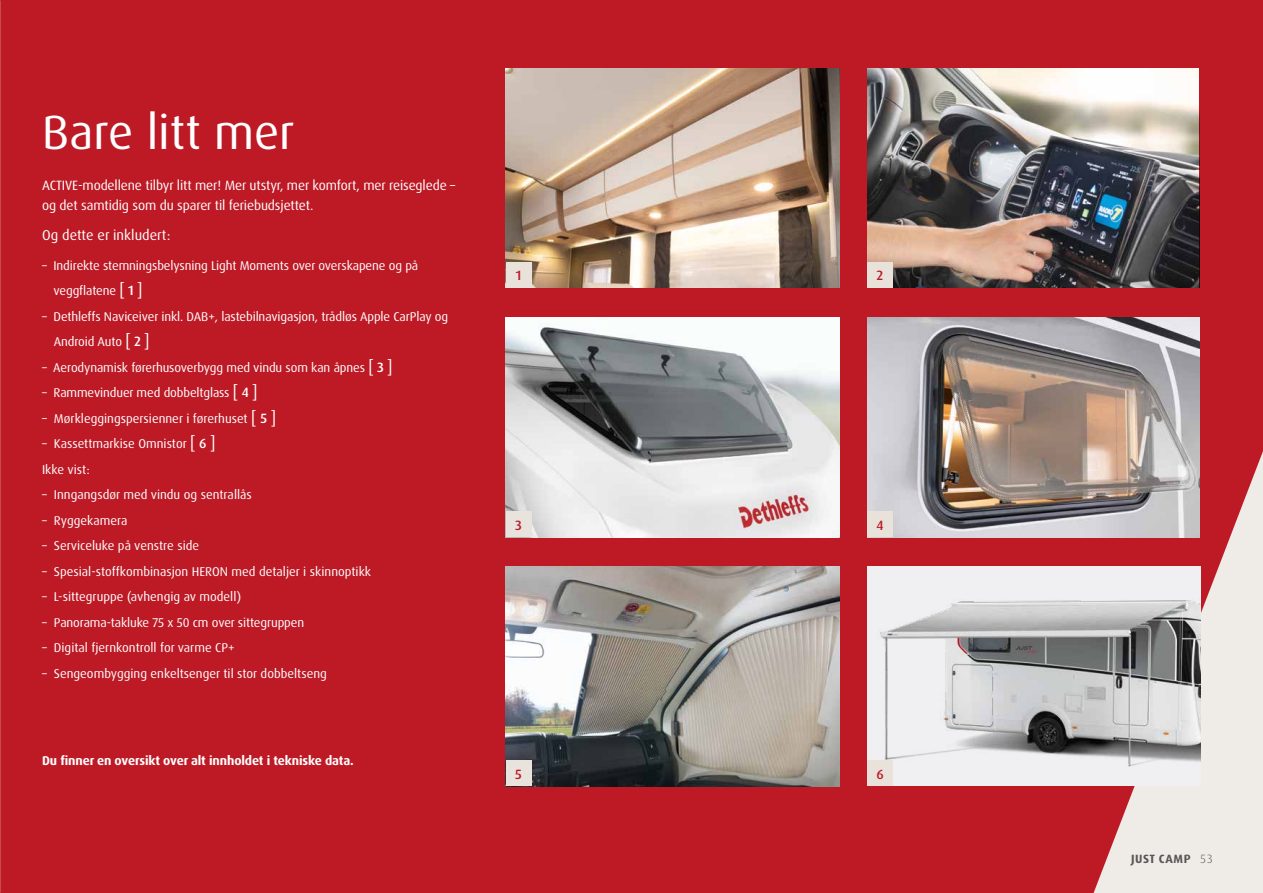
<style>
.page{position:relative;width:1263px;height:893px;background:#bd1a26}
.page>*{position:absolute;margin:0;border:0;box-sizing:border-box;transform-origin:0 0}
.t1{font:48px "Dax Pro";color:#fff}
.t2{font:14.25px "Dax Pro";color:#fff}
.t3{font:13.5px/19.5px "Dax Pro";letter-spacing:-.01em;color:#fff}
.t4{font:500 13.5px "Dax Pro";color:#bd1a26}
.t5{font:12.75px/25.5px "Dax Pro";letter-spacing:-.01em;color:#fff}
.t6{font:700 12.75px "Dax Pro";letter-spacing:-.01em;color:#fff}
.t7{font:700 12px "Dax Pro";letter-spacing:.04em;color:#565656}
.t8{font:300 12px "Dax OT";color:#565656}
.s1{font-size:16.5px}
.s2{font-weight:500;font-size:13.5px}
</style>
<div class="page">
<svg style="left:1093px;top:451px;width:170px;height:442px;fill:#efebe6"></svg>
<img style="left:867px;top:317px;width:332px;height:220px">
<img style="left:867px;top:68px;width:332px;height:220px">
<div style="left:867px;top:262px;width:25px;height:26px;background:#e8e2db"></div>
<img style="left:506px;top:68px;width:333px;height:220px">
<div style="left:506px;top:262px;width:25px;height:26px;background:#e8e2db"></div>
<div style="left:867px;top:512px;width:26px;height:25px;background:#e8e2db"></div>
<img style="left:506px;top:566px;width:333px;height:220px">
<img style="left:506px;top:317px;width:333px;height:220px">
<div style="left:506px;top:512px;width:25px;height:25px;background:#e8e3dc"></div>
<div style="left:506px;top:761px;width:25px;height:25px;background:#e8e3dc"></div>
<img style="left:867px;top:566px;width:334px;height:220px">
<div style="left:867px;top:761px;width:26px;height:25px;background:#e8e2db"></div>
<h1 class="t1" style="left:42px;top:102px;width:254px">Bare litt mer</h1>
<p class="t3" style="left:42px;top:176px;width:415px">ACTIVE-modellene tilbyr litt mer! Mer utstyr, mer komfort, mer reiseglede – og det samtidig som du sparer til feriebudsjettet.</p>
<p class="t2" style="left:42px;top:226px;width:130px">Og dette er inkludert:</p>
<p class="t5" style="left:54px;top:253px;width:366px;text-indent:-11px">– Indirekte stemningsbelysning Light Moments over overskapene og på veggflatene <span class="s1">[</span> <span class="s2">1</span> <span class="s1">]</span></p>
<p class="t5" style="left:54px;top:304px;width:396px;text-indent:-12px">– Dethleffs Naviceiver inkl. DAB+, lastebilnavigasjon, trådløs Apple CarPlay og<br>Android Auto <span class="s1">[</span> <span class="s2">2</span> <span class="s1">]</span></p>
<p class="t5" style="left:42px;top:355px;width:352px">– Aerodynamisk førerhusoverbygg med vindu som kan åpnes <span class="s1">[</span> <span class="s2">3</span> <span class="s1">]</span></p>
<p class="t5" style="left:42px;top:380px;width:217px">– Rammevinduer med dobbeltglass <span class="s1">[</span> <span class="s2">4</span> <span class="s1">]</span></p>
<p class="t5" style="left:42px;top:406px;width:235px">– Mørkleggingspersienner i førerhuset <span class="s1">[</span> <span class="s2">5</span> <span class="s1">]</span></p>
<p class="t5" style="left:42px;top:431px;width:175px">– Kassettmarkise Omnistor <span class="s1">[</span> <span class="s2">6</span> <span class="s1">]<br></span>Ikke vist:</p>
<p class="t5" style="left:42px;top:482px;width:211px">– Inngangsdør med vindu og sentrallås</p>
<p class="t5" style="left:42px;top:508px;width:87px">– Ryggekamera</p>
<p class="t5" style="left:42px;top:533px;width:159px">– Serviceluke på venstre side</p>
<p class="t5" style="left:42px;top:559px;width:331px">– Spesial-stoffkombinasjon HERON med detaljer i skinnoptikk</p>
<p class="t5" style="left:42px;top:584px;width:201px">– L-sittegruppe (avhengig av modell)</p>
<p class="t5" style="left:42px;top:610px;width:264px">– Panorama-takluke 75 x 50 cm over sittegruppen</p>
<p class="t5" style="left:42px;top:635px;width:194px">– Digital fjernkontroll for varme CP+</p>
<p class="t5" style="left:42px;top:661px;width:286px">– Sengeombygging enkeltsenger til stor dobbeltseng</p>
<p class="t6" style="left:42px;top:752px;width:313px">Du finner en oversikt over alt innholdet i tekniske data.</p>
<p class="t4" style="left:516px;top:267px;width:7px">1</p>
<p class="t4" style="left:876px;top:267px;width:8px">2</p>
<p class="t4" style="left:515px;top:516px;width:8px">3</p>
<p class="t4" style="left:876px;top:516px;width:9px">4</p>
<p class="t4" style="left:515px;top:765px;width:8px">5</p>
<p class="t4" style="left:876px;top:765px;width:9px">6</p>
<p class="t7" style="left:1131px;top:851px;width:61px">JUST CAMP</p>
<p class="t8" style="left:1200px;top:851px;width:14px">53</p>
</div>
